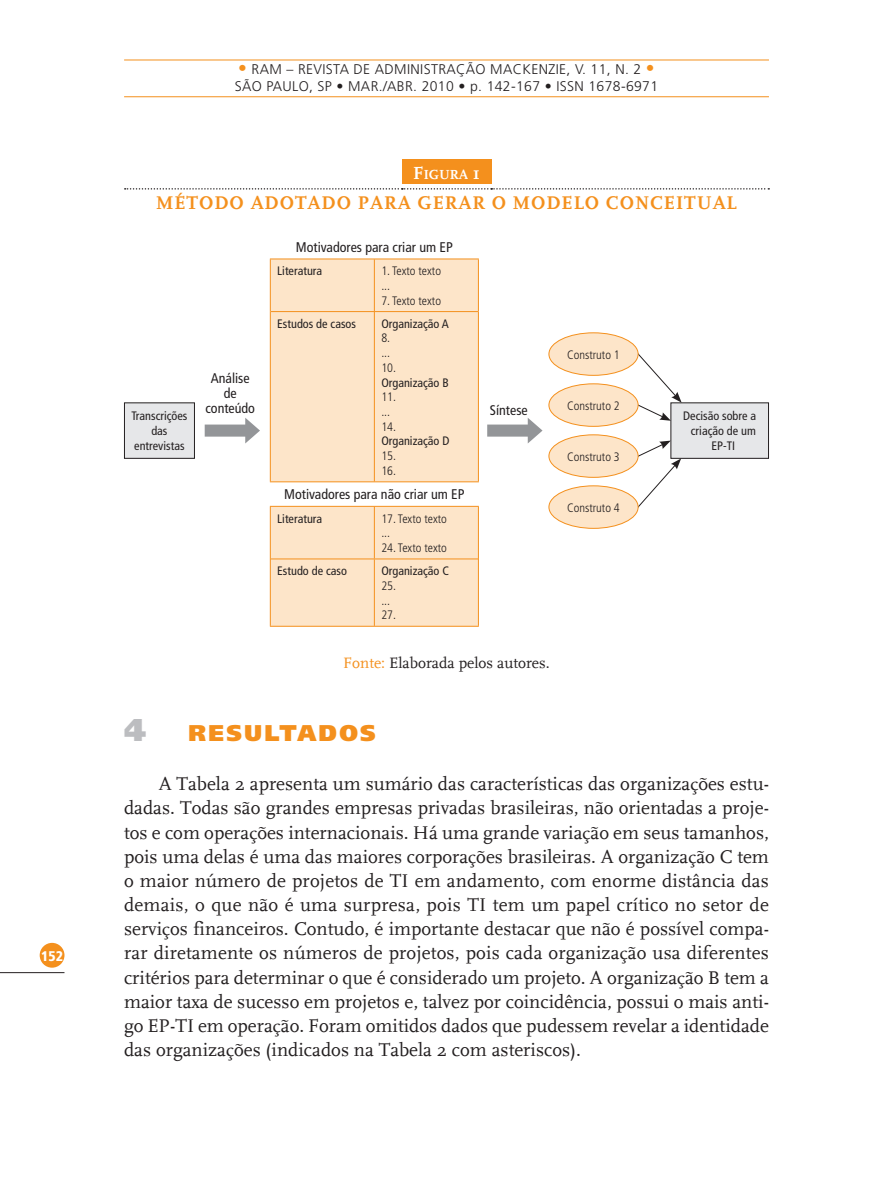
<style>
.page{position:relative;width:893px;height:1191px;background:#fff}
.page>*{position:absolute;margin:0;border:0;box-sizing:border-box;transform-origin:0 0}
.t1{font:900 31.5px "Frutiger LT Std";color:#bcbdc0}
.t2{font:900 22.75px "Frutiger LT Std";letter-spacing:.1em;color:#f4901d}
.t3{font:19.25px/24.2px "FF Scala Definitive";color:#231f20;text-align:justify}
.t4{font:700 19.25px "FF Scala Definitiver";letter-spacing:.05em;color:#f4901d}
.t5{font:15.75px "FF Scala Definitive";color:#231f20}
.t6{font:300 14px/16.8px "Frutiger LT Std";letter-spacing:.025em;color:#231f20}
.t7{font:condensed 14px/14.9px "Frutiger LT Std";color:#231f20;text-align:center}
.t8{font:900 condensed 14px "Frutiger LT Std";color:#fff}
.t9{font:700 13.83px "FF Scala Definitiver";color:#fff}
.t10{font:condensed 12.25px/14.9px "Frutiger LT Std";color:#231f20;text-align:center}
.t11{font:300 condensed 12.25px/14.7px "Frutiger LT Std";color:#231f20}
.s1{font-size:17.5px;color:#f4901d}
.s2{font-size:18.38px}
.s3{color:#f4901d}
</style>
<div class="page">
<div style="left:40px;top:943px;width:24px;height:24px;background:#f4901d;border-radius:50%"></div>
<hr style="left:0;top:972px;width:64px;height:1px;background:#231f20">
<hr style="left:124px;top:96px;width:645px;height:1px;background:#f4901d">
<hr style="left:124px;top:60px;width:645px;height:1px;background:#f4901d">
<div style="left:402px;top:159px;width:89px;height:25px;background:#f4901d"></div>
<svg style="left:125px;top:188px;width:644px;height:1px"></svg>
<div style="left:124px;top:403px;width:70px;height:55px;background:#e6e7e9"></div>
<div style="left:124px;top:402px;width:71px;height:57px;border:1px solid #231f20"></div>
<div style="left:671px;top:403px;width:97px;height:55px;background:#e6e7e9"></div>
<div style="left:670px;top:402px;width:99px;height:57px;border:1px solid #231f20"></div>
<svg style="left:635px;top:354px;width:47px;height:67px"></svg>
<svg style="left:634px;top:440px;width:47px;height:67px"></svg>
<div style="left:549px;top:384px;width:89px;height:42px;background:#fde5c9;border-radius:50%"></div>
<div style="left:548px;top:383px;width:91px;height:44px;border:1px solid #f4901d;border-radius:50%"></div>
<div style="left:549px;top:333px;width:89px;height:42px;background:#fde5c9;border-radius:50%"></div>
<div style="left:548px;top:332px;width:91px;height:44px;border:1px solid #f4901d;border-radius:50%"></div>
<div style="left:549px;top:435px;width:89px;height:42px;background:#fde5c9;border-radius:50%"></div>
<div style="left:548px;top:434px;width:91px;height:44px;border:1px solid #f4901d;border-radius:50%"></div>
<div style="left:549px;top:486px;width:89px;height:42px;background:#fde5c9;border-radius:50%"></div>
<div style="left:548px;top:485px;width:91px;height:44px;border:1px solid #f4901d;border-radius:50%"></div>
<svg style="left:487px;top:418px;width:55px;height:25px"></svg>
<svg style="left:205px;top:418px;width:55px;height:25px"></svg>
<svg style="left:270px;top:259px;width:208px;height:367px;fill:#fde5c9"></svg>
<hr style="left:270px;top:258px;width:209px;height:1px;background:#f4901d">
<hr style="left:374px;top:259px;width:1px;height:52px;background:#f4901d">
<hr style="left:271px;top:311px;width:207px;height:1px;background:#f4901d">
<hr style="left:374px;top:312px;width:1px;height:169px;background:#f4901d">
<hr style="left:270px;top:481px;width:209px;height:1px;background:#f4901d">
<hr style="left:270px;top:259px;width:1px;height:52px;background:#f4901d">
<hr style="left:478px;top:259px;width:1px;height:52px;background:#f4901d">
<hr style="left:270px;top:311px;width:1px;height:170px;background:#f4901d">
<hr style="left:478px;top:311px;width:1px;height:170px;background:#f4901d">
<hr style="left:270px;top:506px;width:209px;height:1px;background:#f4901d">
<hr style="left:374px;top:507px;width:1px;height:51px;background:#f4901d">
<hr style="left:271px;top:558px;width:207px;height:1px;background:#f4901d">
<hr style="left:374px;top:559px;width:1px;height:67px;background:#f4901d">
<hr style="left:270px;top:507px;width:1px;height:52px;background:#f4901d">
<hr style="left:478px;top:507px;width:1px;height:52px;background:#f4901d">
<hr style="left:270px;top:559px;width:1px;height:67px;background:#f4901d">
<hr style="left:478px;top:559px;width:1px;height:67px;background:#f4901d">
<hr style="left:270px;top:626px;width:209px;height:1px;background:#f4901d">
<p class="t8" style="left:41px;top:950px;width:23px">152</p>
<p class="t6" style="left:235px;top:62px;width:425px"><span class="s1">•</span> RAM – REVISTA DE ADMINISTRAÇÃO MACKENZIE, V. 11, N. 2 <span class="s1">•<br></span>SÃO PAULO, SP • MAR./ABR. 2010 • p. 142-167 • ISSN 1678-6971</p>
<p class="t9" style="left:413px;top:169px;width:68px"><span class="s2">F</span>IGURA <span class="s2">1</span></p>
<p class="t4" style="left:156px;top:194px;width:582px">MÉTODO ADOTADO PARA GERAR O MODELO CONCEITUAL</p>
<p class="t7" style="left:296px;top:241px;width:158px">Motivadores para criar um EP</p>
<p class="t10" style="left:277px;top:264px;width:46px">Literatura</p>
<p class="t11" style="left:381px;top:264px;width:61px">1. Texto texto ...</p>
<p class="t11" style="left:381px;top:294px;width:61px">7. Texto texto</p>
<p class="t10" style="left:277px;top:317px;width:80px">Estudos de casos</p>
<p class="t10" style="left:381px;top:317px;width:69px">Organização A</p>
<p class="t11" style="left:381px;top:332px;width:16px">8. ...<br>10.</p>
<p class="t10" style="left:381px;top:376px;width:69px">Organização B</p>
<p class="t11" style="left:381px;top:391px;width:16px">11. ...<br>14.</p>
<p class="t10" style="left:381px;top:434px;width:70px">Organização D</p>
<p class="t11" style="left:381px;top:449px;width:16px">15.<br>16.</p>
<p class="t7" style="left:284px;top:488px;width:182px">Motivadores para não criar um EP</p>
<p class="t10" style="left:277px;top:512px;width:46px">Literatura</p>
<p class="t11" style="left:381px;top:512px;width:67px">17. Texto texto ...</p>
<p class="t11" style="left:381px;top:541px;width:67px">24. Texto texto</p>
<p class="t10" style="left:277px;top:564px;width:71px">Estudo de caso</p>
<p class="t10" style="left:381px;top:564px;width:69px">Organização C</p>
<p class="t11" style="left:381px;top:579px;width:16px">25. ...<br>27.</p>
<p class="t11" style="left:567px;top:348px;width:54px">Construto 1</p>
<p class="t7" style="left:205px;top:372px;width:51px">Análise de conteúdo</p>
<p class="t11" style="left:567px;top:399px;width:54px">Construto 2</p>
<p class="t7" style="left:490px;top:404px;width:39px">Síntese</p>
<p class="t10" style="left:131px;top:409px;width:58px">Transcrições das entrevistas</p>
<p class="t10" style="left:683px;top:410px;width:75px">Decisão sobre a</p>
<p class="t10" style="left:691px;top:424px;width:67px">criação de um</p>
<p class="t10" style="left:712px;top:439px;width:25px">EP-TI</p>
<p class="t11" style="left:567px;top:450px;width:54px">Construto 3</p>
<p class="t11" style="left:567px;top:501px;width:54px">Construto 4</p>
<p class="t5" style="left:343px;top:656px;width:208px"><span class="s3">Fonte:</span> Elaborada pelos autores.</p>
<h1 class="t1" style="left:124px;top:718px;width:24px">4</h1>
<p class="t2" style="left:189px;top:724px;width:189px">RESULTADOS</p>
<p class="t3" style="left:124px;top:773px;width:646px;text-indent:35px">A Tabela 2 apresenta um sumário das características das organizações estu&shy;dadas. Todas são grandes empresas privadas brasileiras, não orientadas a proje&shy;tos e com operações internacionais. Há uma grande variação em seus tamanhos, pois uma delas é uma das maiores corporações brasileiras. A organização C tem o maior número de projetos de TI em andamento, com enorme distância das demais, o que não é uma surpresa, pois TI tem um papel crítico no setor de serviços financeiros. Contudo, é importante destacar que não é possível compa&shy;rar diretamente os números de projetos, pois cada organização usa diferentes critérios para determinar o que é considerado um projeto. A organização B tem a maior taxa de sucesso em projetos e, talvez por coincidência, possui o mais anti&shy;go EP-TI em operação. Foram omitidos dados que pudessem revelar a identidade das organizações (indicados na Tabela 2 com asteriscos).</p>
</div>
